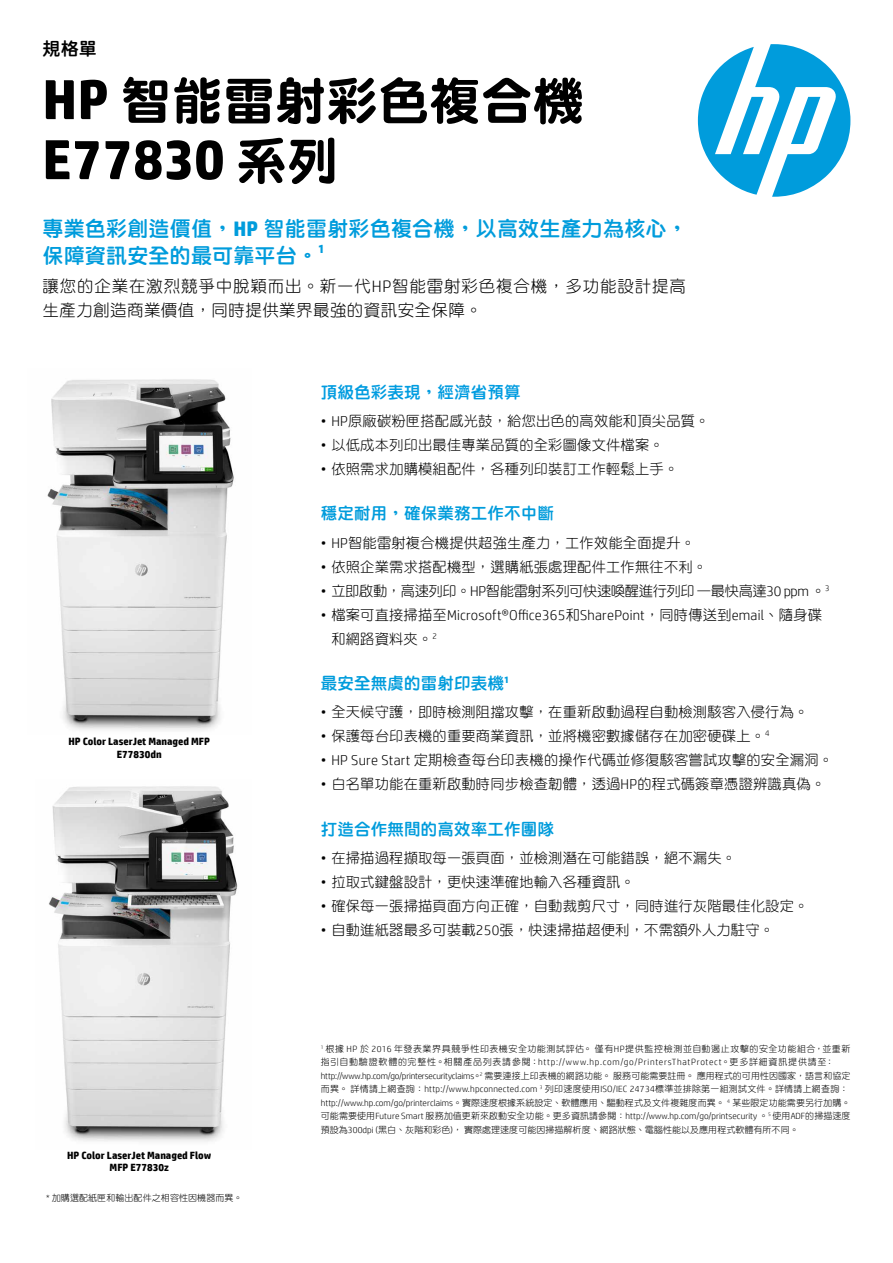
<style>
.page{position:relative;width:893px;height:1263px;background:#fff}
.page>*{position:absolute;margin:0;border:0;box-sizing:border-box;transform-origin:0 0}
.t1{font:700 56.1px "HP Simplified";letter-spacing:.01em;color:#000}
.t2{font:51px "DF Yuan Std W9";letter-spacing:.01em;color:#000}
.t3{font:21px/27px "DF Yuan Std W8";letter-spacing:.01em;color:#009cdc}
.t4{font:18px "DF Yuan Std W8";color:#000}
.t5{font:16.5px/24px "DF Yuan Std W3";letter-spacing:.05em;color:#000}
.t6{font:16.5px "DF Yuan Std W8";letter-spacing:.01em;color:#009cdc}
.t7{font:16.5px "DF Yuan Std W8";letter-spacing:.01em;color:#009ce0}
.t8{font:14.25px "DF Yuan Std W3";letter-spacing:.015em;color:#000}
.t9{font:300 14.25px "HP Simplified";letter-spacing:.015em;color:#000}
.t10{font:14.25px "DF Yuan Std W3";letter-spacing:-.025em;color:#000}
.t11{font:700 12.3px "HP Simplified";color:#009cdc}
.t12{font:700 10.5px/12.6px "HP Simplified";color:#000;text-align:center}
.t13{font:300 9px/13.5px "HP Simplified";letter-spacing:.005em;color:#000}
.t14{font:9px/13.5px "DF Yuan Std W3";letter-spacing:.01em;color:#000}
.t15{font:9px "DF Yuan Std W3";letter-spacing:.06em;color:#000}
.s1{font-family:"HP Simplified";font-weight:700;font-size:56.1px}
.s2{font-family:"DF Yuan Std W9";font-weight:400;font-size:51px}
.s3{font-family:"HP Simplified";font-weight:700}
.s4{font-family:"HP Simplified";font-weight:300}
.s5{font-family:"DF Yuan Std W3";font-weight:400}
</style>
<div class="page">
<svg style="left:698px;top:44px;width:152px;height:153px"></svg>
<img style="left:47px;top:379px;width:187px;height:351px">
<img style="left:49px;top:786px;width:189px;height:356px">
<p class="t4" style="left:43px;top:39px;width:56px">規格單</p>
<h2 class="t2" style="left:43px;top:73px;width:543px"><span class="s1">HP</span> 智能雷射彩色複合機</h2>
<h1 class="t1" style="left:43px;top:127px;width:298px">E77830 <span class="s2">系列</span></h1>
<h3 class="t3" style="left:43px;top:215px;width:647px">專業色彩創造價值，<span class="s3">HP</span> 智能雷射彩色複合機，以高效生產力為核心，保障資訊安全的最可靠平台。</h3>
<p class="t11" style="left:318px;top:241px;width:8px">1</p>
<p class="t5" style="left:43px;top:274px;width:645px">讓您的企業在激烈競爭中脫穎而出。新一代<span class="s4">HP</span>智能雷射彩色複合機，多功能設計提高生產力創造商業價值，同時提供業界最強的資訊安全保障。</p>
<p class="t12" style="left:68px;top:735px;width:143px">HP Color LaserJet Managed MFP<br>E77830dn</p>
<p class="t12" style="left:67px;top:1149px;width:146px">HP Color LaserJet Managed Flow<br>MFP E77830z</p>
<p class="t14" style="left:46px;top:1190px;width:198px"><span class="s4">*</span> 加購選配紙匣和輸出配件之相容性因機器而異。</p>
<p class="t7" style="left:321px;top:383px;width:201px">頂級色彩表現，經濟省預算</p>
<p class="t8" style="left:321px;top:413px;width:390px"><span class="s4">• HP</span>原廠碳粉匣搭配感光鼓，給您出色的高效能和頂尖品質。</p>
<p class="t8" style="left:321px;top:437px;width:344px"><span class="s4">•</span> 以低成本列印出最佳專業品質的全彩圖像文件檔案。</p>
<p class="t8" style="left:321px;top:461px;width:359px"><span class="s4">•</span> 依照需求加購模組配件，各種列印裝訂工作輕鬆上手。</p>
<p class="t6" style="left:321px;top:504px;width:235px">穩定耐用，確保業務工作不中斷</p>
<p class="t8" style="left:321px;top:535px;width:376px"><span class="s4">• HP</span>智能雷射複合機提供超強生產力，工作效能全面提升。</p>
<p class="t8" style="left:321px;top:559px;width:388px"><span class="s4">•</span> 依照企業需求搭配機型，選購紙張處理配件工作無往不利。</p>
<p class="t10" style="left:321px;top:583px;width:510px"><span class="s4">•</span> 立即啟動，高速列印。<span class="s4">HP</span>智能雷射系列可快速喚醒進行列印 —最快高達<span class="s4">30 ppm</span> 。<sup>3</sup></p>
<p class="t9" style="left:321px;top:607px;width:503px">• <span class="s5">檔案可直接掃描至</span>Microsoft®Office365<span class="s5">和</span>SharePoint<span class="s5">，同時傳送到</span>email<span class="s5">、隨身碟</span></p>
<p class="t8" style="left:331px;top:631px;width:107px">和網路資料夾。<sup>2</sup></p>
<p class="t6" style="left:321px;top:674px;width:190px">最安全無虞的雷射印表機<sup>1</sup></p>
<p class="t8" style="left:321px;top:704px;width:489px"><span class="s4">•</span> 全天候守護，即時檢測阻擋攻擊，在重新啟動過程自動檢測駭客入侵行為。</p>
<p class="t8" style="left:321px;top:728px;width:450px"><span class="s4">•</span> 保護每台印表機的重要商業資訊，並將機密數據儲存在加密硬碟上。<sup>4</sup></p>
<p class="t8" style="left:321px;top:752px;width:514px"><span class="s4">• HP Sure Start</span> 定期檢查每台印表機的操作代碼並修復駭客嘗試攻擊的安全漏洞。</p>
<p class="t8" style="left:321px;top:776px;width:506px"><span class="s4">•</span> 白名單功能在重新啟動時同步檢查韌體，透過<span class="s4">HP</span>的程式碼簽章憑證辨識真偽。</p>
<p class="t6" style="left:321px;top:820px;width:235px">打造合作無間的高效率工作團隊</p>
<p class="t8" style="left:321px;top:850px;width:417px"><span class="s4">•</span> 在掃描過程擷取每一張頁面，並檢測潛在可能錯誤，絕不漏失。</p>
<p class="t8" style="left:321px;top:874px;width:316px"><span class="s4">•</span> 拉取式鍵盤設計，更快速準確地輸入各種資訊。</p>
<p class="t8" style="left:321px;top:898px;width:489px"><span class="s4">•</span> 確保每一張掃描頁面方向正確，自動裁剪尺寸，同時進行灰階最佳化設定。</p>
<p class="t8" style="left:321px;top:922px;width:455px"><span class="s4">•</span> 自動進紙器最多可裝載<span class="s4">250</span>張，快速掃描超便利，不需額外人力駐守。</p>
<p class="t15" style="left:321px;top:1043px;width:531px"><sup>1</sup> 根據 <span class="s4">HP</span> 於 <span class="s4">2016</span> 年發表業界具競爭性印表機安全功能測試評估。僅有<span class="s4">HP</span>提供監控檢測並自動遏止攻擊的安全功能組合，並重新</p>
<p class="t13" style="left:321px;top:1055px;width:531px"><span class="s5">指引自動驗證軟體的完整性。相關產品列表請參閱：</span>http://www.hp.com/go/PrintersThatProtect<span class="s5">。更多詳細資訊提供請至：</span>http://www.hp.com/go/printersecurityclaims<span class="s5">。</span><sup>2</sup> <span class="s5">需要連接上印表機的網路功能。服務可能需要註冊。應用程式的可用性因國家，語言和協定</span></p>
<p class="t14" style="left:321px;top:1082px;width:531px">而異。詳情請上網查詢：<span class="s4">http://www.hpconnected.com</span> <sup>3</sup> 列印速度使用<span class="s4">ISO/IEC 24734</span>標準並排除第一組測試文件。詳情請上網查詢：<span class="s4">http://www.hp.com/go/printerclaims</span>。實際速度根據系統設定、軟體應用、驅動程式及文件複雜度而異。 <sup>4</sup> 某些限定功能需要另行加購。</p>
<p class="t13" style="left:321px;top:1109px;width:531px"><span class="s5">可能需要使用</span>Future Smart <span class="s5">服務加值更新來啟動安全功能。更多資訊請參閱：</span>http://www.hp.com/go/printsecurity <span class="s5">。</span><sup>5</sup> <span class="s5">使用</span>ADF<span class="s5">的掃描速度</span></p>
<p class="t14" style="left:321px;top:1122px;width:479px">預設為<span class="s4">300dpi (</span>黑白、灰階和彩色<span class="s4">)</span>，實際處理速度可能因掃描解析度、網路狀態、電腦性能以及應用程式軟體有所不同。</p>
</div>
